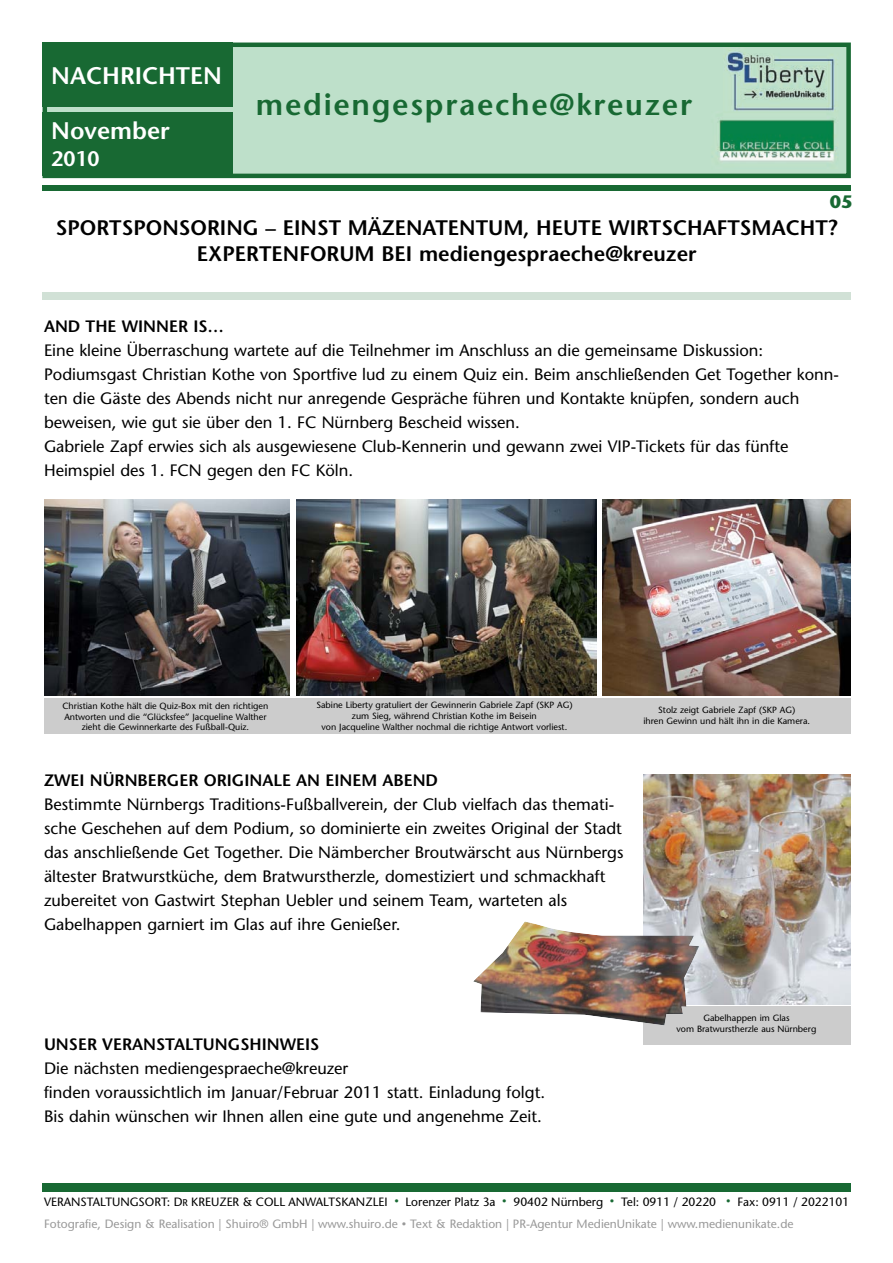
<style>
.page{position:relative;width:893px;height:1263px;background:#fff}
.page>*{position:absolute;margin:0;border:0;box-sizing:border-box;transform-origin:0 0}
.t1{font:600 30px "Stone Sans";letter-spacing:.055em;color:#186933}
.t2{font:600 24px "Stone Sans";color:#fff}
.t3{font:600 21px/25.5px "Stone Sans";color:#000;text-align:center}
.t4{font:600 21px "Stone Sans";color:#fff}
.t5{font:700 18px "Stone Sans";color:#186933}
.t6{font:16.5px/24px "Stone Sans";color:#000}
.t7{font:600 16.5px "Stone Sans";color:#000}
.t8{font:12px/22.4px "Stone Sans";color:#999}
.t9{font:9px/10.5px "Stone Sans";color:#000;text-align:center}
.s1{color:#000}
.s2{font-size:9.75px;color:#000}
.s3{font-size:9px;color:#186933}
.s4{font-size:9px}
</style>
<div class="page">
<img style="left:48px;top:48px;width:797px;height:125px">
<div style="left:43px;top:43px;width:807px;height:135px;border:4px solid #186933"></div>
<div style="left:43px;top:43px;width:190px;height:64px;background:#186933"></div>
<div style="left:43px;top:185px;width:807px;height:5px;background:#186933"></div>
<div style="left:43px;top:292px;width:807px;height:8px;background:#d1e1d6"></div>
<div style="left:43px;top:1183px;width:807px;height:8px;background:#186933"></div>
<div style="left:43px;top:112px;width:190px;height:63px;background:#186933"></div>
<img style="left:44px;top:499px;width:245px;height:197px">
<img style="left:602px;top:499px;width:248px;height:197px">
<img style="left:297px;top:499px;width:299px;height:197px">
<div style="left:44px;top:698px;width:806px;height:36px;background:#ccc"></div>
<img style="left:643px;top:775px;width:207px;height:229px">
<div style="left:643px;top:1006px;width:207px;height:38px;background:#ccc"></div>
<img style="left:473px;top:921px;width:226px;height:104px">
<h2 class="t2" style="left:51px;top:66px;width:172px">NACHRICHTEN</h2>
<h2 class="t2" style="left:51px;top:122px;width:120px">November</h2>
<p class="t4" style="left:51px;top:150px;width:50px">2010</p>
<h1 class="t1" style="left:256px;top:93px;width:437px">mediengespraeche@kreuzer</h1>
<p class="t5" style="left:829px;top:195px;width:24px">05</p>
<p class="t3" style="left:56px;top:217px;width:783px">SPORTSPONSORING – EINST MÄZENATENTUM, HEUTE WIRTSCHAFTSMACHT?<br>EXPERTENFORUM BEI mediengespraeche@kreuzer</p>
<p class="t7" style="left:44px;top:320px;width:181px">AND THE WINNER IS…</p>
<p class="t6" style="left:44px;top:340px;width:796px">Eine kleine Überraschung wartete auf die Teilnehmer im Anschluss an die gemeinsame Diskussion:<br>Podiumsgast Christian Kothe von Sportfive lud zu einem Quiz ein. Beim anschließenden Get Together konn&shy;ten die Gäste des Abends nicht nur anregende Gespräche führen und Kontakte knüpfen, sondern auch beweisen, wie gut sie über den 1. FC Nürnberg Bescheid wissen.<br>Gabriele Zapf erwies sich als ausgewiesene Club-Kennerin und gewann zwei VIP-Tickets für das fünfte Heimspiel des 1. FCN gegen den FC Köln.</p>
<p class="t9" style="left:316px;top:701px;width:258px">Sabine Liberty gratuliert der Gewinnerin Gabriele Zapf (SKP AG) zum Sieg, während Christian Kothe im Beisein<br>von Jacqueline Walther nochmal die richtige Antwort vorliest.</p>
<p class="t9" style="left:62px;top:702px;width:207px">Christian Kothe hält die Quiz-Box mit den richtigen<br>Antworten und die “Glücksfee” Jacqueline Walther zieht die Gewinnerkarte des Fußball-Quiz.</p>
<p class="t9" style="left:643px;top:705px;width:168px">Stolz zeigt Gabriele Zapf (SKP AG)<br>ihren Gewinn und hält ihn in die Kamera.</p>
<p class="t7" style="left:44px;top:774px;width:395px">ZWEI NÜRNBERGER ORIGINALE AN EINEM ABEND</p>
<p class="t6" style="left:44px;top:794px;width:581px">Bestimmte Nürnbergs Traditions-Fußballverein, der Club vielfach das themati&shy;sche Geschehen auf dem Podium, so dominierte ein zweites Original der Stadt das anschließende Get Together. Die Nämbercher Broutwärscht aus Nürnbergs ältester Bratwurstküche, dem Bratwurstherzle, domestiziert und schmackhaft zubereitet von Gastwirt Stephan Uebler und seinem Team, warteten als Gabelhappen garniert im Glas auf ihre Genießer.</p>
<p class="t7" style="left:44px;top:1038px;width:277px">UNSER VERANSTALTUNGSHINWEIS</p>
<p class="t6" style="left:44px;top:1058px;width:502px">Die nächsten mediengespraeche@kreuzer<br>finden voraussichtlich im Januar/Februar 2011 statt. Einladung folgt.<br>Bis dahin wünschen wir Ihnen allen eine gute und angenehme Zeit.</p>
<p class="t9" style="left:676px;top:1014px;width:141px">Gabelhappen im Glas<br>vom Bratwurstherzle aus Nürnberg</p>
<p class="t8" style="left:44px;top:1192px;width:806px"><span class="s1">VERANSTALTUNGSORT: D</span><span class="s2">R</span> <span class="s1">KREUZER &amp; COLL ANWALTSKANZLEI</span> <span class="s3">•</span> <span class="s1">Lorenzer Platz 3a</span> <span class="s3">•</span> <span class="s1">90402 Nürnberg</span> <span class="s3">•</span> <span class="s1">Tel: 0911 / 20220</span> <span class="s3">•</span> <span class="s1">Fax: 0911 / 2022101<br></span>Fotografie, Design &amp; Realisation | Shuiro® GmbH | www.shuiro.de <span class="s4">•</span> Text &amp; Redaktion | PR-Agentur MedienUnikate | www.medienunikate.de</p>
</div>
